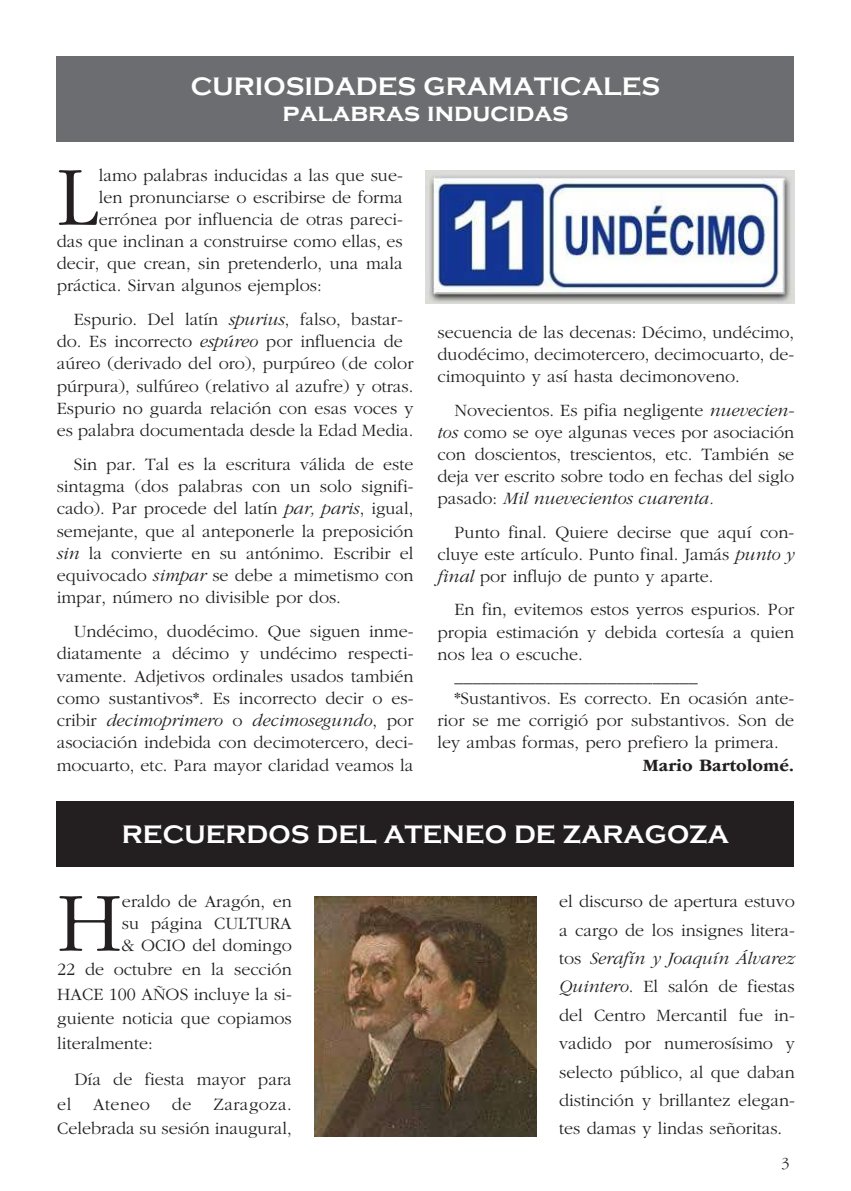
<style>
.page{position:relative;width:851px;height:1191px;background:#fff}
.page>*{position:absolute;margin:0;border:0;box-sizing:border-box;transform-origin:0 0}
.t1{font:300 87.4px "ITC Garamond Std";color:#231f20}
.t2{font:700 26px/26.2px "Copperplate Gothic";color:#fff;text-align:center}
.t3{font:300 18px/22.2px "ITC Garamond Std";color:#231f20;text-align:justify}
.t4{font:700 18px "ITC Garamond Std";color:#231f20}
.t5{font:300 16px "ITC Garamond Std";color:#231f20}
.s1{font-style:italic}
</style>
<div class="page">
<div style="left:57px;top:57px;width:737px;height:85px;background:#6c6d70"></div>
<div style="left:57px;top:801px;width:737px;height:66px;background:#231f20"></div>
<img style="left:425px;top:170px;width:369px;height:134px">
<img style="left:315px;top:896px;width:221px;height:240px">
<h2 class="t2" style="left:191px;top:73px;width:471px">CURIOSIDADES GRAMATICALES palabras inducidas</h2>
<h1 class="t1" style="left:57px;top:150px;width:43px">L</h1>
<p class="t3" style="left:99px;top:165px;width:305px">lamo palabras inducidas a las que sue-</p>
<p class="t3" style="left:99px;top:186px;width:305px">len pronunciarse o escribirse de forma</p>
<p class="t3" style="left:99px;top:208px;width:305px">errónea por influencia de otras pareci-</p>
<p class="t3" style="left:57px;top:230px;width:347px">das que inclinan a construirse como ellas, es</p>
<p class="t3" style="left:57px;top:252px;width:347px">decir, que crean, sin pretenderlo, una mala</p>
<p class="t3" style="left:57px;top:275px;width:266px">práctica. Sirvan algunos ejemplos:</p>
<p class="t3" style="left:57px;top:308px;width:358px;text-align:center">Espurio. Del latín <span class="s1">spurius</span>, falso, bastar&shy;do. Es incorrecto <span class="s1">espúreo</span> por influencia de aúreo (derivado del oro), purpúreo (de color púrpura), sulfúreo (relativo al azufre) y otras.<br>Espurio no guarda relación con esas voces y es palabra documentada desde la Edad Media.</p>
<p class="t3" style="left:57px;top:453px;width:358px;text-indent:17px">Sin par. Tal es la escritura válida de este sintagma (dos palabras con un solo signifi&shy;cado). Par procede del latín <span class="s1">par, paris</span>, igual, semejante, que al anteponerle la preposición <span class="s1">sin</span> la convierte en su antónimo. Escribir el equivocado <span class="s1">simpar</span> se debe a mimetismo con impar, número no divisible por dos.</p>
<p class="t3" style="left:57px;top:620px;width:358px;text-indent:17px">Undécimo, duodécimo. Que siguen inme&shy;diatamente a décimo y undécimo respecti&shy;vamente. Adjetivos ordinales usados también como sustantivos*. Es incorrecto decir o es&shy;cribir <span class="s1">decimoprimero</span> o <span class="s1">decimosegundo</span>, por asociación indebida con decimotercero, deci&shy;mocuarto, etc. Para mayor claridad veamos la</p>
<p class="t3" style="left:437px;top:321px;width:358px">secuencia de las decenas: Décimo, undécimo, duodécimo, decimotercero, decimocuarto, de&shy;cimoquinto y así hasta decimonoveno.</p>
<p class="t3" style="left:437px;top:399px;width:358px;text-indent:17px">Novecientos. Es pifia negligente <span class="s1">nuevecien&shy;tos</span> como se oye algunas veces por asociación con doscientos, trescientos, etc. También se deja ver escrito sobre todo en fechas del siglo pasado: <span class="s1">Mil nuevecientos cuarenta.</span></p>
<p class="t3" style="left:437px;top:521px;width:358px;text-indent:17px">Punto final. Quiere decirse que aquí con&shy;cluye este artículo. Punto final. Jamás <span class="s1">punto y final</span> por influjo de punto y aparte.</p>
<p class="t3" style="left:454px;top:599px;width:341px">En fin, evitemos estos yerros espurios. Por</p>
<p class="t3" style="left:437px;top:621px;width:358px">propia estimación y debida cortesía a quien</p>
<p class="t3" style="left:437px;top:643px;width:147px">nos lea o escuche.</p>
<p class="t3" style="left:454px;top:665px;width:244px">___________________________</p>
<p class="t3" style="left:454px;top:687px;width:341px">*Sustantivos. Es correcto. En ocasión ante-</p>
<p class="t3" style="left:437px;top:709px;width:358px">rior se me corrigió por substantivos. Son de</p>
<p class="t3" style="left:437px;top:732px;width:343px">ley ambas formas, pero prefiero la primera.</p>
<p class="t4" style="left:642px;top:754px;width:153px">Mario Bartolomé.</p>
<h2 class="t2" style="left:122px;top:821px;width:608px">RECUERDOS DEL ATENEO DE ZARAGOZA</h2>
<h1 class="t1" style="left:57px;top:876px;width:66px">H</h1>
<p class="t3" style="left:122px;top:891px;width:171px;line-height:21.6px">eraldo de Aragón, en su página CULTURA &amp; OCIO del domingo</p>
<p class="t3" style="left:57px;top:957px;width:236px;line-height:24.6px">22 de octubre en la sección HACE 100 AÑOS incluye la si&shy;guiente noticia que copiamos literalmente:</p>
<p class="t3" style="left:57px;top:1067px;width:236px;line-height:24.6px;text-indent:17px">Día de fiesta mayor para el Ateneo de Zaragoza.<br>Celebrada su sesión inaugural,</p>
<p class="t3" style="left:559px;top:887px;width:237px;line-height:28.4px">el discurso de apertura estuvo a cargo de los insignes litera&shy;tos <span class="s1">Serafín y Joaquín Álvarez Quintero</span>. El salón de fiestas del Centro Mercantil fue in&shy;vadido por numerosísimo y selecto público, al que daban distinción y brillantez elegan&shy;tes damas y lindas señoritas.</p>
<p class="t5" style="left:781px;top:1154px;width:9px">3</p>
</div>
